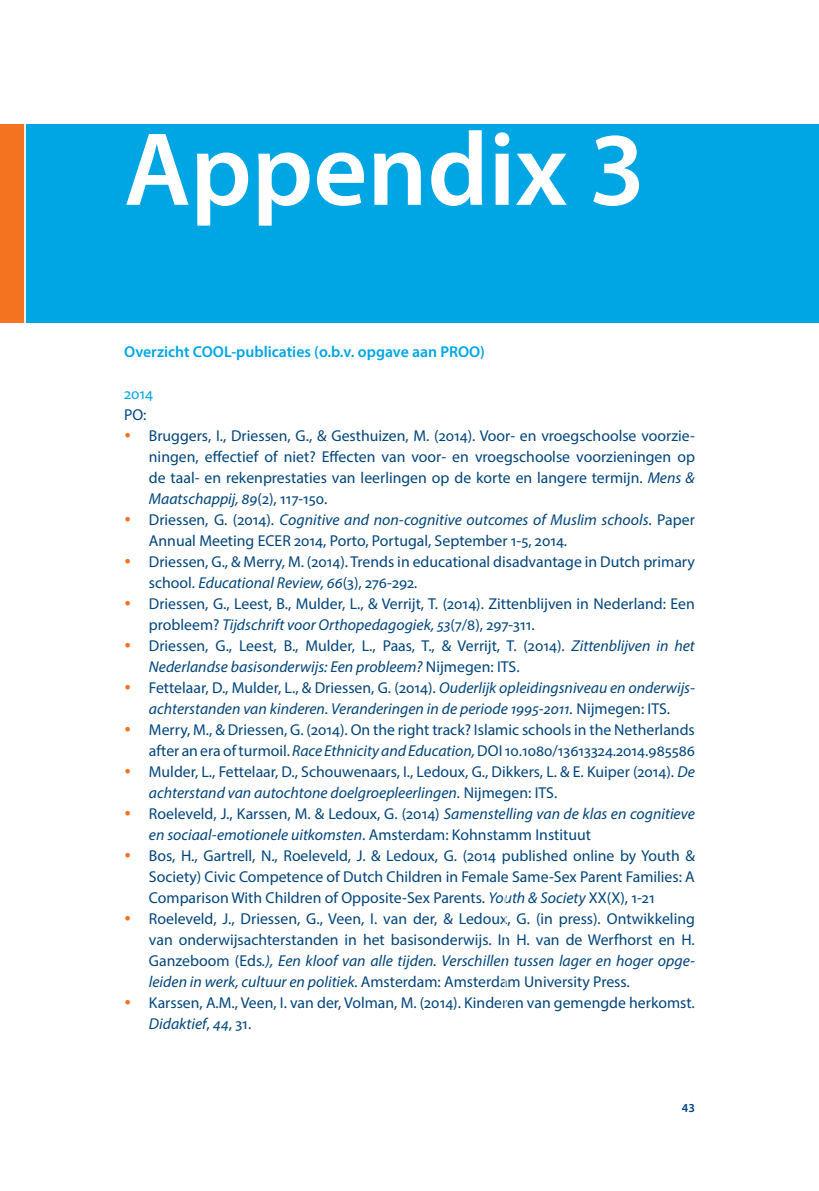
<style>
.page{position:relative;width:819px;height:1191px;background:#fff}
.page>*{position:absolute;margin:0;border:0;box-sizing:border-box;transform-origin:0 0}
.t1{font:600 105px "Myriad Pro";color:#fff}
.t2{font:15.75px/21px "Myriad Pro";color:#00447b}
.t3{font:600 15.75px "Myriad Pro";color:#00a5e3}
.t4{font:15.75px "Myriad Pro";color:#00a5e3}
.t5{font:600 12.25px "Myriad Pro";color:#00447b}
.s1{font-style:italic}
</style>
<div class="page">
<div style="left:0;top:124px;width:819px;height:199px;background:#00a5e3"></div>
<div style="left:0;top:124px;width:25px;height:199px;background:#f47321"></div>
<hr style="left:24px;top:120px;width:2px;height:267px;background:#fff">
<h1 class="t1" style="left:124px;top:103px;width:523px">Appendix 3</h1>
<p class="t3" style="left:124px;top:342px;width:80px">Overzicht COO</p>
<p class="t3" style="left:224px;top:342px;width:236px">L-publicaties (o.b.v. opgave aan PROO</p>
<p class="t3" style="left:480px;top:342px;width:6px">)</p>
<p class="t4" style="left:124px;top:384px;width:31px">2014</p>
<p class="t2" style="left:124px;top:404px;width:24px">PO:</p>
<p class="t2" style="left:149px;top:425px;width:547px">Bruggers, I., Driessen, G., &amp; Gesthuizen, M. (2014). Voor- en vroegschoolse voorzie&shy;ningen, effectief of niet? Effecten van voor- en vroegschoolse voorzieningen op de taal- en rekenprestaties van leerlingen op de korte en langere termijn. <span class="s1">Mens &amp; Maatschappij, 89</span>(2), 117-150.<br>Driessen, G. (2014). <span class="s1">Cognitive and non-cognitive outcomes of Muslim schools</span>. Paper Annual Meeting ECER 2014, Porto, Portugal, September 1-5, 2014.<br>Driessen, G., &amp; Merry, M. (2014). Trends in educational disadvantage in Dutch primary school. <span class="s1">Educational Review, 66</span>(3), 276-292<span class="s1">.<br></span>Driessen, G., Leest, B., Mulder, L., &amp; Verrijt, T. (2014). Zittenblijven in Nederland: Een probleem? <span class="s1">Tijdschrift voor Orthopedagogiek, 53</span>(7/8), 297-311.<br>Driessen, G., Leest, B., Mulder, L., Paas, T., &amp; Verrijt, T. (2014). <span class="s1">Zittenblijven in het Nederlandse basisonderwijs: Een probleem?</span> Nijmegen: ITS.<br>Fettelaar, D., Mulder, L., &amp; Driessen, G. (2014). <span class="s1">Ouderlijk opleidingsniveau en onderwijs&shy;achterstanden van kinderen. Veranderingen in de periode 1995-2011.</span> Nijmegen: ITS.<br>Merry, M., &amp; Driessen, G. (2014). On the right track? Islamic schools in the Netherlands after an era of turmoil. <span class="s1">Race Ethnicity and Education,</span> DOI 10.1080/13613324.2014.985586<br>Mulder, L., Fettelaar, D., Schouwenaars, I., Ledoux, G., Dikkers, L. &amp; E. Kuiper (2014). <span class="s1">De achterstand van autochtone doelgroepleerlingen.</span> Nijmegen: ITS.<br>Roeleveld, J., Karssen, M. &amp; Ledoux, G. (2014) <span class="s1">Samenstelling van de klas en cognitieve en sociaal-emotionele uitkomsten</span>. Amsterdam: Kohnstamm Instituut<br>Bos, H., Gartrell, N., Roeleveld, J. &amp; Ledoux, G. (2014 published online by Youth &amp; Society) Civic Competence of Dutch Children in Female Same-Sex Parent Families: A Comparison With Children of Opposite-Sex Parents. <span class="s1">Youth &amp; Society</span> XX(X), 1-21<br>Roeleveld, J., Driessen, G., Veen, I. van der, &amp; Ledoux, G. (in press). Ontwikkeling van onderwijsachterstanden in het basisonderwijs. In H. van de Werfhorst en H.<br>Ganzeboom (Eds<span class="s1">.), Een kloof van alle tijden. Verschillen tussen lager en hoger opge&shy;leiden in werk, cultuur en politiek.</span> Amsterdam: Amsterdam University Press.<br>Karssen, A.M., Veen, I. van der, Volman, M. (2014). Kinderen van gemengde herkomst.<br><span class="s1">Didaktief</span>, <span class="s1">44</span>, 31.</p>
<p class="t5" style="left:681px;top:1100px;width:15px">43</p>
</div>
